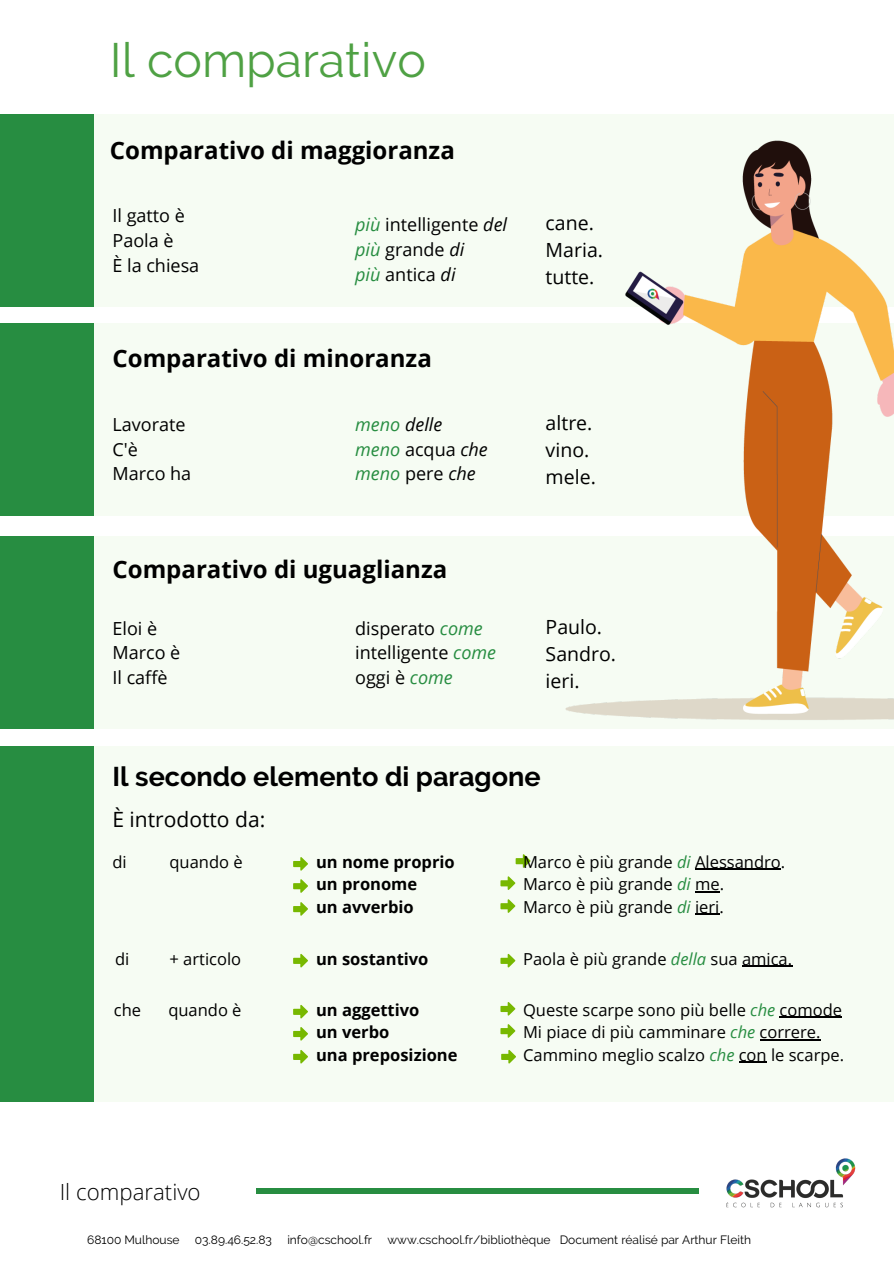
<style>
.page{position:relative;width:894px;height:1264px;background:#fff}
.page>*{position:absolute;margin:0;border:0;box-sizing:border-box;transform-origin:0 0}
.t1{font:48px "Raleway";color:#4fa144}
.t2{font:700 27px "Raleway";color:#000}
.t3{font:700 24px "Open Sans";color:#000}
.t4{font:300 22.2px "Open Sans";color:#000}
.t5{font:21px "Open Sans";color:#000}
.t6{font:19.5px/27px "Open Sans";color:#000}
.t7{font:18px/24.8px "Open Sans";color:#000}
.t8{font:italic 18px/24.8px "Open Sans";color:#278d41}
.t9{font:16.5px/22.5px "Open Sans";color:#000}
.t10{font:700 16.5px/22.5px "Open Sans";color:#000}
.t11{font:12px "Raleway";color:#000}
.s1{font-style:italic;color:#278d41}
.s2{font-style:italic}
.s3{color:#000}
.s4{font-style:normal;color:#000}
</style>
<div class="page">
<div style="left:256px;top:1188px;width:443px;height:5px;background:#278d41"></div>
<img style="left:726px;top:1158px;width:128px;height:50px">
<div style="left:17px;top:114px;width:876px;height:193px;background:#f6fcf3"></div>
<div style="left:0;top:115px;width:94px;height:192px;background:#278d41"></div>
<div style="left:0;top:323px;width:893px;height:193px;background:#f6fcf3"></div>
<div style="left:17px;top:745px;width:876px;height:356px;background:#f6fcf3"></div>
<div style="left:0;top:746px;width:94px;height:355px;background:#278d41"></div>
<svg style="left:293px;top:857px;width:15px;height:13px"></svg>
<svg style="left:293px;top:879px;width:15px;height:13px"></svg>
<svg style="left:293px;top:902px;width:15px;height:13px"></svg>
<svg style="left:293px;top:1005px;width:15px;height:13px"></svg>
<svg style="left:293px;top:1027px;width:15px;height:13px"></svg>
<svg style="left:293px;top:1050px;width:15px;height:13px"></svg>
<svg style="left:515px;top:854px;width:15px;height:13px"></svg>
<svg style="left:500px;top:876px;width:15px;height:13px"></svg>
<svg style="left:500px;top:899px;width:15px;height:13px"></svg>
<svg style="left:500px;top:1002px;width:15px;height:13px"></svg>
<svg style="left:500px;top:1024px;width:15px;height:13px"></svg>
<svg style="left:501px;top:1050px;width:14px;height:13px"></svg>
<svg style="left:500px;top:953px;width:15px;height:14px"></svg>
<svg style="left:293px;top:954px;width:15px;height:13px"></svg>
<div style="left:0;top:536px;width:893px;height:192px;background:#f6fcf3"></div>
<img style="left:552px;top:140px;width:341px;height:606px">
<hr style="left:695px;top:868px;width:85px;height:2px;background:#000">
<svg style="left:695px;top:891px;width:24px;height:1px"></svg>
<hr style="left:695px;top:913px;width:24px;height:2px;background:#000">
<hr style="left:741px;top:965px;width:51px;height:1px;background:#000">
<hr style="left:779px;top:1016px;width:62px;height:1px;background:#000">
<hr style="left:759px;top:1039px;width:61px;height:1px;background:#000">
<svg style="left:739px;top:1061px;width:27px;height:1px"></svg>
<div style="left:0;top:324px;width:94px;height:192px;background:#278d41"></div>
<div style="left:0;top:536px;width:94px;height:192px;background:#278d41"></div>
<h1 class="t1" style="left:110px;top:32px;width:317px">Il comparativo</h1>
<h3 class="t3" style="left:110px;top:134px;width:346px">Comparativo di maggioranza</h3>
<p class="t7" style="left:112px;top:203px;width:88px">Il gatto è<br>Paola è<br>È la chiesa</p>
<p class="t6" style="left:545px;top:209px;width:59px">cane.<br>Maria. tutte.</p>
<p class="t7" style="left:355px;top:212px;width:153px"><span class="s1">più</span> intelligente <span class="s2">del </span><span class="s1">più</span> grande <span class="s2">di<br></span><span class="s1">più</span> antica <span class="s2">di</span></p>
<h3 class="t3" style="left:112px;top:342px;width:321px">Comparativo di minoranza</h3>
<p class="t7" style="left:112px;top:411px;width:80px">Lavorate<br>C'è<br>Marco ha</p>
<p class="t6" style="left:545px;top:408px;width:52px">altre. vino. mele.</p>
<p class="t8" style="left:355px;top:411px;width:134px">meno <span class="s3">delle </span>meno <span class="s4">acqua</span> <span class="s3">che </span>meno <span class="s4">pere</span> <span class="s3">che</span></p>
<h3 class="t3" style="left:112px;top:552px;width:336px">Comparativo di uguaglianza</h3>
<p class="t7" style="left:355px;top:615px;width:142px">disperato <span class="s1">come </span>intelligente <span class="s1">come </span>oggi è <span class="s1">come</span></p>
<p class="t7" style="left:112px;top:615px;width:69px">Eloi è<br>Marco è<br>Il caffè</p>
<p class="t6" style="left:545px;top:612px;width:72px">Paulo.<br>Sandro. ieri.</p>
<h2 class="t2" style="left:112px;top:760px;width:429px">Il secondo elemento di paragone</h2>
<p class="t5" style="left:112px;top:804px;width:154px">È introdotto da:</p>
<p class="t9" style="left:112px;top:850px;width:16px">di</p>
<p class="t9" style="left:169px;top:850px;width:75px">quando è</p>
<p class="t9" style="left:115px;top:946px;width:16px">di</p>
<p class="t9" style="left:169px;top:946px;width:73px">+ articolo</p>
<p class="t9" style="left:168px;top:997px;width:75px">quando è</p>
<p class="t9" style="left:114px;top:997px;width:29px">che</p>
<p class="t10" style="left:316px;top:850px;width:140px">un nome proprio un pronome<br>un avverbio</p>
<p class="t10" style="left:316px;top:946px;width:114px">un sostantivo</p>
<p class="t10" style="left:316px;top:997px;width:143px">un aggettivo<br>un verbo<br>una preposizione</p>
<p class="t9" style="left:523px;top:850px;width:264px">Marco è più grande <span class="s1">di</span> Alessandro.<br>Marco è più grande <span class="s1">di</span> me.<br>Marco è più grande <span class="s1">di</span> ieri.</p>
<p class="t9" style="left:523px;top:946px;width:270px">Paola è più grande <span class="s1">della</span> sua amica.</p>
<p class="t9" style="left:523px;top:997px;width:322px">Queste scarpe sono più belle <span class="s1">che</span> comode<br>Mi piace di più camminare <span class="s1">che</span> correre.<br>Cammino meglio scalzo <span class="s1">che</span> con le scarpe.</p>
<h3 class="t4" style="left:60px;top:1175px;width:142px">Il comparativo</h3>
<p class="t11" style="left:87px;top:1232px;width:94px">68100 Mulhouse</p>
<p class="t11" style="left:195px;top:1232px;width:79px">03.89.46.52.83</p>
<p class="t11" style="left:287px;top:1232px;width:86px">info@cschool.fr</p>
<p class="t11" style="left:387px;top:1232px;width:365px">www.cschool.fr/bibliothèque Document réalisé par Arthur Fleith</p>
</div>
